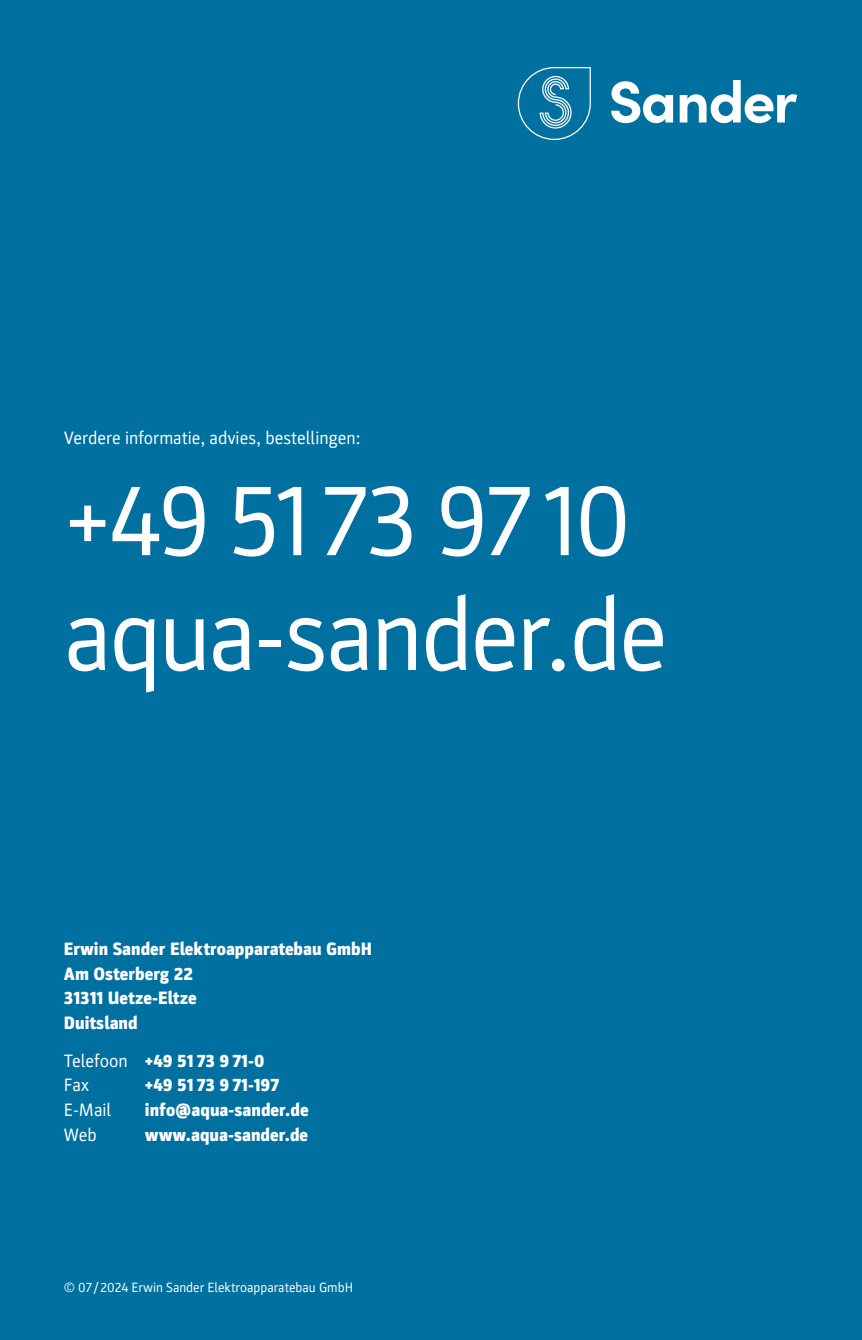
<style>
.page{position:relative;width:862px;height:1340px;background:#fff}
.page>*{position:absolute;margin:0;border:0;box-sizing:border-box;transform-origin:0 0}
.Produkttrenner-Headline{font:101.25px "Parka";letter-spacing:-.025em;color:#fff}
.t1{font:900 18px/24.8px "Parka";color:#fff}
.t2{font:18px "Parka";color:#fff}
.t3{font:13.5px "Parka";color:#fff}
.s1{font-weight:400}
</style>
<div class="page">
<div style="left:0;top:0;width:861px;height:1339px;background:#0070a1"></div>
<svg style="left:517px;top:67px;width:73px;height:73px"></svg>
<svg style="left:611px;top:80px;width:185px;height:43px"></svg>
<p class="t2" style="left:64px;top:428px;width:298px">Verdere informatie, advies, bestellingen:</p>
<p class="Produkttrenner-Headline" style="left:64px;top:464px;width:568px">+49 5173 9710</p>
<p class="Produkttrenner-Headline" style="left:64px;top:579px;width:605px">aqua-sander.de</p>
<p class="t1" style="left:64px;top:936px;width:309px">Erwin Sander Elektroapparatebau GmbH<br>Am Osterberg 22<br>31311 Uetze-Eltze<br>Duitsland</p>
<p class="t1" style="left:64px;top:1048px;width:202px"><span class="s1">Telefoon</span> +49 51 73 9 71-0<br><span class="s1">Fax</span></p>
<p class="t1" style="left:145px;top:1072px;width:136px">+49 51 73 9 71-197</p>
<p class="t2" style="left:64px;top:1100px;width:49px">E-Mail</p>
<p class="t1" style="left:145px;top:1097px;width:165px">info@aqua-sander.de</p>
<p class="t2" style="left:64px;top:1124px;width:34px">Web</p>
<p class="t1" style="left:145px;top:1122px;width:165px">www.aqua-sander.de</p>
<p class="t3" style="left:64px;top:1279px;width:291px">© 07/2024 Erwin Sander Elektroapparatebau GmbH</p>
</div>
